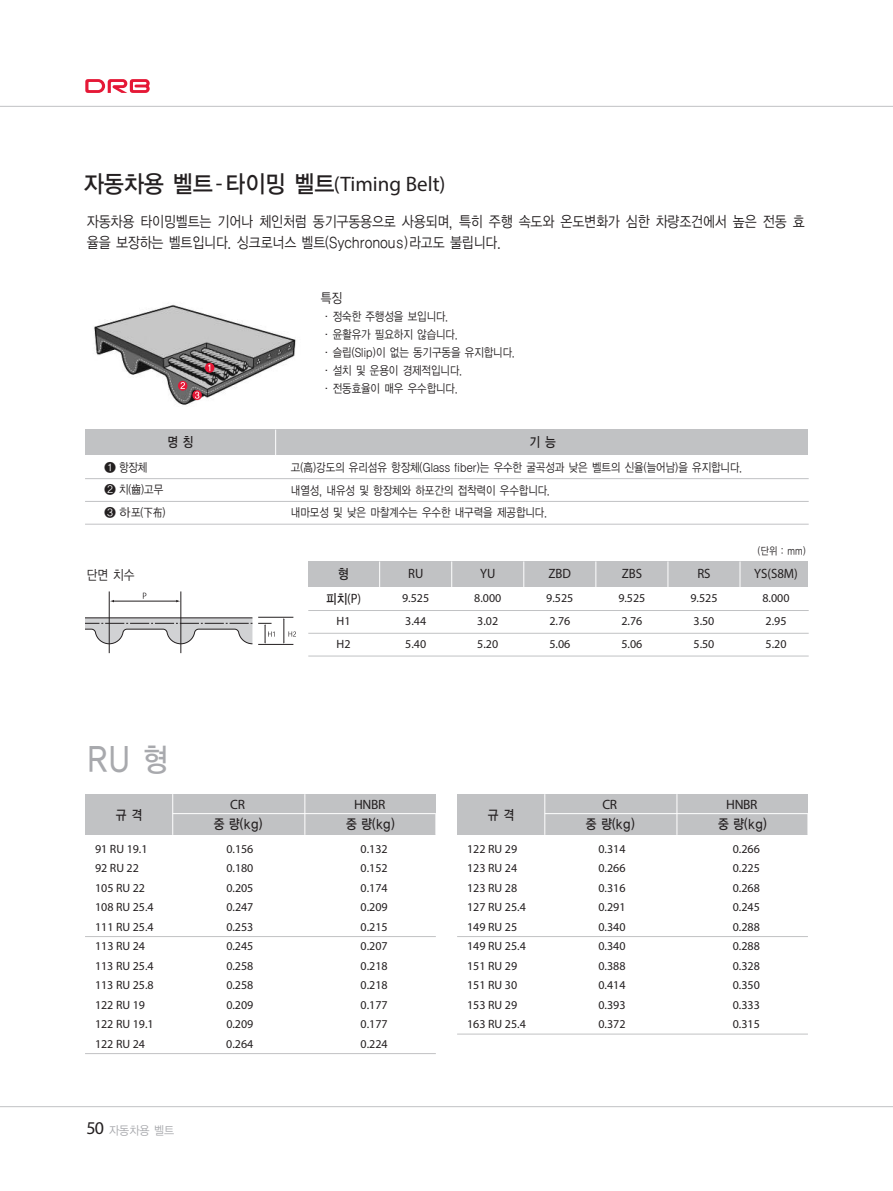
<style>
.page{position:relative;width:893px;height:1191px;background:#fff}
.page>*{position:absolute;margin:0;border:0;box-sizing:border-box;transform-origin:0 0}
.t1{font:34.5px "YGO13";color:#a8a9ad;scale:.85 1}
.t2{font:21px "Myriad Pro";color:#231f20}
.t3{font:15px/21px "YGO12";letter-spacing:-.07em;color:#231f20;scale:.85 1}
.t4{font:13.5px "YGO13";letter-spacing:-.075em;color:#231f20;scale:.85 1}
.t5{font:13.5px "Myriad Pro";color:#231f20;scale:.95 1}
.t6{font:13.5px "Myriad Pro";color:#231f20}
.t7{font:13.5px "YGO12";color:#231f20;scale:.85 1}
.t8{font:12px/22.8px "Myriad Pro";color:#231f20}
.t9{font:12px "YGO12";letter-spacing:-.07em;color:#231f20;scale:.85 1}
.t10{font:12px/18px "YGO12";letter-spacing:-.07em;color:#231f20}
.t11{font:12px "YGO12";letter-spacing:-.07em;color:#a8a9ad;scale:.9 1}
.t12{font:10.5px "YGO12";color:#231f20;scale:.85 1}
.s1{font-family:"YGO13";font-size:24px}
.s2{font-size:24px}
.s3{font-family:"YGO13"}
.s4{font-size:31.5px}
.s5{font-family:"Myriad Pro";font-size:18px;color:#231f20}
</style>
<div class="page">
<hr style="left:0;top:106px;width:893px;height:1px;background:#c1c2c4">
<hr style="left:0;top:1106px;width:893px;height:1px;background:#c1c2c4">
<svg style="left:85px;top:79px;width:65px;height:14px"></svg>
<img style="left:94px;top:304px;width:202px;height:101px">
<svg style="left:205px;top:363px;width:9px;height:10px"></svg>
<svg style="left:178px;top:381px;width:24px;height:19px"></svg>
<div style="left:85px;top:429px;width:723px;height:26px;background:#c1c2c4"></div>
<hr style="left:85px;top:478px;width:724px;height:1px;background:#c1c2c4">
<hr style="left:85px;top:524px;width:724px;height:1px;background:#c1c2c4">
<hr style="left:85px;top:501px;width:724px;height:1px;background:#c1c2c4">
<svg style="left:275px;top:429px;width:1px;height:26px"></svg>
<div style="left:308px;top:561px;width:500px;height:26px;background:#c1c2c4"></div>
<hr style="left:308px;top:610px;width:501px;height:1px;background:#c1c2c4">
<hr style="left:308px;top:656px;width:501px;height:1px;background:#c1c2c4">
<hr style="left:308px;top:633px;width:501px;height:1px;background:#c1c2c4">
<svg style="left:379px;top:561px;width:1px;height:26px"></svg>
<svg style="left:451px;top:561px;width:1px;height:26px"></svg>
<svg style="left:524px;top:562px;width:1px;height:25px"></svg>
<svg style="left:596px;top:561px;width:1px;height:26px"></svg>
<svg style="left:668px;top:561px;width:1px;height:26px"></svg>
<svg style="left:740px;top:561px;width:1px;height:26px"></svg>
<div style="left:85px;top:794px;width:351px;height:41px;background:#c1c2c4"></div>
<hr style="left:172px;top:794px;width:1px;height:41px;background:#fff">
<hr style="left:305px;top:794px;width:1px;height:41px;background:#fff">
<hr style="left:85px;top:936px;width:351px;height:1px;background:#c1c2c4">
<hr style="left:457px;top:936px;width:351px;height:1px;background:#c1c2c4">
<hr style="left:85px;top:1053px;width:351px;height:1px;background:#c1c2c4">
<hr style="left:457px;top:1033px;width:351px;height:1px;background:#c1c2c4">
<hr style="left:173px;top:813px;width:263px;height:1px;background:#fff">
<hr style="left:113px;top:601px;width:64px;height:1px;background:#231f20">
<svg style="left:143px;top:592px;width:3px;height:7px"></svg>
<hr style="left:85px;top:617px;width:167px;height:1px;background:#231f20">
<hr style="left:109px;top:591px;width:1px;height:62px;background:#231f20">
<hr style="left:181px;top:591px;width:1px;height:62px;background:#231f20">
<hr style="left:258px;top:617px;width:35px;height:1px;background:#231f20">
<hr style="left:258px;top:644px;width:35px;height:1px;background:#231f20">
<svg style="left:283px;top:617px;width:13px;height:27px"></svg>
<svg style="left:85px;top:618px;width:190px;height:26px"></svg>
<div style="left:457px;top:794px;width:351px;height:41px;background:#c1c2c4"></div>
<hr style="left:545px;top:794px;width:1px;height:41px;background:#fff">
<hr style="left:677px;top:794px;width:1px;height:41px;background:#fff">
<hr style="left:545px;top:813px;width:263px;height:1px;background:#fff">
<h2 class="t2" style="left:83px;top:176px;width:364px"><span class="s1">자동차용 벨트</span><span class="s2">-</span><span class="s1">타이밍 벨트</span>(Timing Belt)</h2>
<p class="t3" style="left:87px;top:211px;width:847px">자동차용 타이밍벨트는 기어나 체인처럼 동기구동용으로 사용되며, 특히 주행 속도와 온도변화가 심한 차량조건에서 높은 전동 효 율을 보장하는 벨트입니다. 싱크로너스 벨트(Sychronous)라고도 불립니다.</p>
<p class="t7" style="left:320px;top:289px;width:28px">특징</p>
<p class="t10" style="left:320px;top:307px;width:197px">·정숙한 주행성을 보입니다.<br>·윤활유가 필요하지 않습니다. ·슬립(Slip)이 없는 동기구동을 유지합니다. ·설치 및 운용이 경제적입니다. ·전동효율이 매우 우수합니다.</p>
<p class="t4" style="left:167px;top:434px;width:33px">명 칭</p>
<p class="t4" style="left:529px;top:434px;width:33px">기 능</p>
<p class="t10" style="left:104px;top:458px;width:45px">❶ 항장체</p>
<p class="t9" style="left:291px;top:460px;width:533px">고(高)강도의 유리섬유 항장체(Glass fiber)는 우수한 굴곡성과 낮은 벨트의 신율(늘어남)을 유지합니다.</p>
<p class="t10" style="left:104px;top:481px;width:61px">❷ 치(齒)고무</p>
<p class="t9" style="left:291px;top:482px;width:307px">내열성, 내유성 및 항장체와 하포간의 접착력이 우수합니다.</p>
<p class="t10" style="left:104px;top:503px;width:63px">❸ 하포(下布)</p>
<p class="t9" style="left:291px;top:505px;width:304px">내마모성 및 낮은 마찰계수는 우수한 내구력을 제공합니다.</p>
<p class="t7" style="left:87px;top:566px;width:58px">단면 치수</p>
<p class="t4" style="left:338px;top:566px;width:15px">형</p>
<p class="t5" style="left:326px;top:593px;width:39px"><span class="s3">피치</span>(P)</p>
<p class="t8" style="left:337px;top:610px;width:15px">H1<br>H2</p>
<p class="t5" style="left:408px;top:568px;width:17px">RU</p>
<p class="t8" style="left:402px;top:587px;width:29px">9.525<br>3.44<br>5.40</p>
<p class="t5" style="left:480px;top:568px;width:18px">YU</p>
<p class="t8" style="left:474px;top:587px;width:29px">8.000<br>3.02<br>5.20</p>
<p class="t5" style="left:549px;top:568px;width:25px">ZBD</p>
<p class="t8" style="left:546px;top:587px;width:29px">9.525<br>2.76<br>5.06</p>
<p class="t5" style="left:622px;top:568px;width:23px">ZBS</p>
<p class="t8" style="left:618px;top:587px;width:29px">9.525<br>2.76<br>5.06</p>
<p class="t5" style="left:697px;top:568px;width:15px">RS</p>
<p class="t8" style="left:690px;top:587px;width:29px">9.525<br>3.50<br>5.50</p>
<p class="t12" style="left:758px;top:544px;width:59px">(단위 : mm)</p>
<p class="t5" style="left:754px;top:568px;width:48px">YS(S8M)</p>
<p class="t8" style="left:762px;top:587px;width:29px">8.000<br>2.95<br>5.20</p>
<h1 class="t1" style="left:87px;top:736px;width:99px">RU <span class="s4">형</span></h1>
<p class="t4" style="left:116px;top:806px;width:33px">규 격</p>
<p class="t6" style="left:230px;top:799px;width:16px">CR</p>
<p class="t6" style="left:354px;top:799px;width:33px">HNBR</p>
<p class="t4" style="left:213px;top:815px;width:60px">중 량(kg)</p>
<p class="t4" style="left:346px;top:815px;width:60px">중 량(kg)</p>
<p class="t4" style="left:488px;top:806px;width:33px">규 격</p>
<p class="t6" style="left:602px;top:799px;width:16px">CR</p>
<p class="t6" style="left:726px;top:799px;width:33px">HNBR</p>
<p class="t4" style="left:586px;top:815px;width:60px">중 량(kg)</p>
<p class="t4" style="left:718px;top:815px;width:60px">중 량(kg)</p>
<p class="t8" style="left:95px;top:838px;width:54px">91 RU 19.1</p>
<p class="t8" style="left:226px;top:838px;width:29px">0.156</p>
<p class="t8" style="left:361px;top:838px;width:29px">0.132</p>
<p class="t8" style="left:95px;top:858px;width:45px">92 RU 22</p>
<p class="t8" style="left:226px;top:858px;width:29px">0.180</p>
<p class="t8" style="left:361px;top:858px;width:29px">0.152</p>
<p class="t8" style="left:95px;top:877px;width:52px">105 RU 22</p>
<p class="t8" style="left:226px;top:877px;width:29px">0.205</p>
<p class="t8" style="left:361px;top:877px;width:29px">0.174</p>
<p class="t8" style="left:95px;top:897px;width:60px">108 RU 25.4</p>
<p class="t8" style="left:226px;top:897px;width:29px">0.247</p>
<p class="t8" style="left:361px;top:897px;width:29px">0.209</p>
<p class="t8" style="left:95px;top:916px;width:60px">111 RU 25.4</p>
<p class="t8" style="left:226px;top:916px;width:29px">0.253</p>
<p class="t8" style="left:361px;top:916px;width:29px">0.215</p>
<p class="t8" style="left:95px;top:936px;width:52px">113 RU 24</p>
<p class="t8" style="left:226px;top:936px;width:29px">0.245</p>
<p class="t8" style="left:361px;top:936px;width:29px">0.207</p>
<p class="t8" style="left:95px;top:955px;width:60px">113 RU 25.4</p>
<p class="t8" style="left:226px;top:955px;width:29px">0.258</p>
<p class="t8" style="left:361px;top:955px;width:29px">0.218</p>
<p class="t8" style="left:95px;top:975px;width:60px">113 RU 25.8</p>
<p class="t8" style="left:226px;top:975px;width:29px">0.258</p>
<p class="t8" style="left:361px;top:975px;width:29px">0.218</p>
<p class="t8" style="left:95px;top:994px;width:52px">122 RU 19</p>
<p class="t8" style="left:226px;top:994px;width:29px">0.209</p>
<p class="t8" style="left:361px;top:994px;width:29px">0.177</p>
<p class="t8" style="left:95px;top:1014px;width:60px">122 RU 19.1</p>
<p class="t8" style="left:226px;top:1014px;width:29px">0.209</p>
<p class="t8" style="left:361px;top:1014px;width:29px">0.177</p>
<p class="t8" style="left:95px;top:1033px;width:52px">122 RU 24</p>
<p class="t8" style="left:226px;top:1033px;width:29px">0.264</p>
<p class="t8" style="left:361px;top:1033px;width:29px">0.224</p>
<p class="t8" style="left:467px;top:838px;width:52px">122 RU 29</p>
<p class="t8" style="left:598px;top:838px;width:29px">0.314</p>
<p class="t8" style="left:733px;top:838px;width:29px">0.266</p>
<p class="t8" style="left:467px;top:858px;width:52px">123 RU 24</p>
<p class="t8" style="left:598px;top:858px;width:29px">0.266</p>
<p class="t8" style="left:733px;top:858px;width:29px">0.225</p>
<p class="t8" style="left:467px;top:877px;width:52px">123 RU 28</p>
<p class="t8" style="left:598px;top:877px;width:29px">0.316</p>
<p class="t8" style="left:733px;top:877px;width:29px">0.268</p>
<p class="t8" style="left:467px;top:897px;width:60px">127 RU 25.4</p>
<p class="t8" style="left:598px;top:897px;width:29px">0.291</p>
<p class="t8" style="left:733px;top:897px;width:29px">0.245</p>
<p class="t8" style="left:467px;top:916px;width:52px">149 RU 25</p>
<p class="t8" style="left:598px;top:916px;width:29px">0.340</p>
<p class="t8" style="left:733px;top:916px;width:29px">0.288</p>
<p class="t8" style="left:467px;top:936px;width:60px">149 RU 25.4</p>
<p class="t8" style="left:598px;top:936px;width:29px">0.340</p>
<p class="t8" style="left:733px;top:936px;width:29px">0.288</p>
<p class="t8" style="left:467px;top:955px;width:52px">151 RU 29</p>
<p class="t8" style="left:598px;top:955px;width:29px">0.388</p>
<p class="t8" style="left:733px;top:955px;width:29px">0.328</p>
<p class="t8" style="left:467px;top:975px;width:52px">151 RU 30</p>
<p class="t8" style="left:598px;top:975px;width:29px">0.414</p>
<p class="t8" style="left:733px;top:975px;width:29px">0.350</p>
<p class="t8" style="left:467px;top:994px;width:52px">153 RU 29</p>
<p class="t8" style="left:598px;top:994px;width:29px">0.393</p>
<p class="t8" style="left:733px;top:994px;width:29px">0.333</p>
<p class="t8" style="left:467px;top:1014px;width:60px">163 RU 25.4</p>
<p class="t8" style="left:598px;top:1014px;width:29px">0.372</p>
<p class="t8" style="left:733px;top:1014px;width:29px">0.315</p>
<p class="t11" style="left:87px;top:1122px;width:99px"><span class="s5">50</span> 자동차용 벨트</p>
</div>
